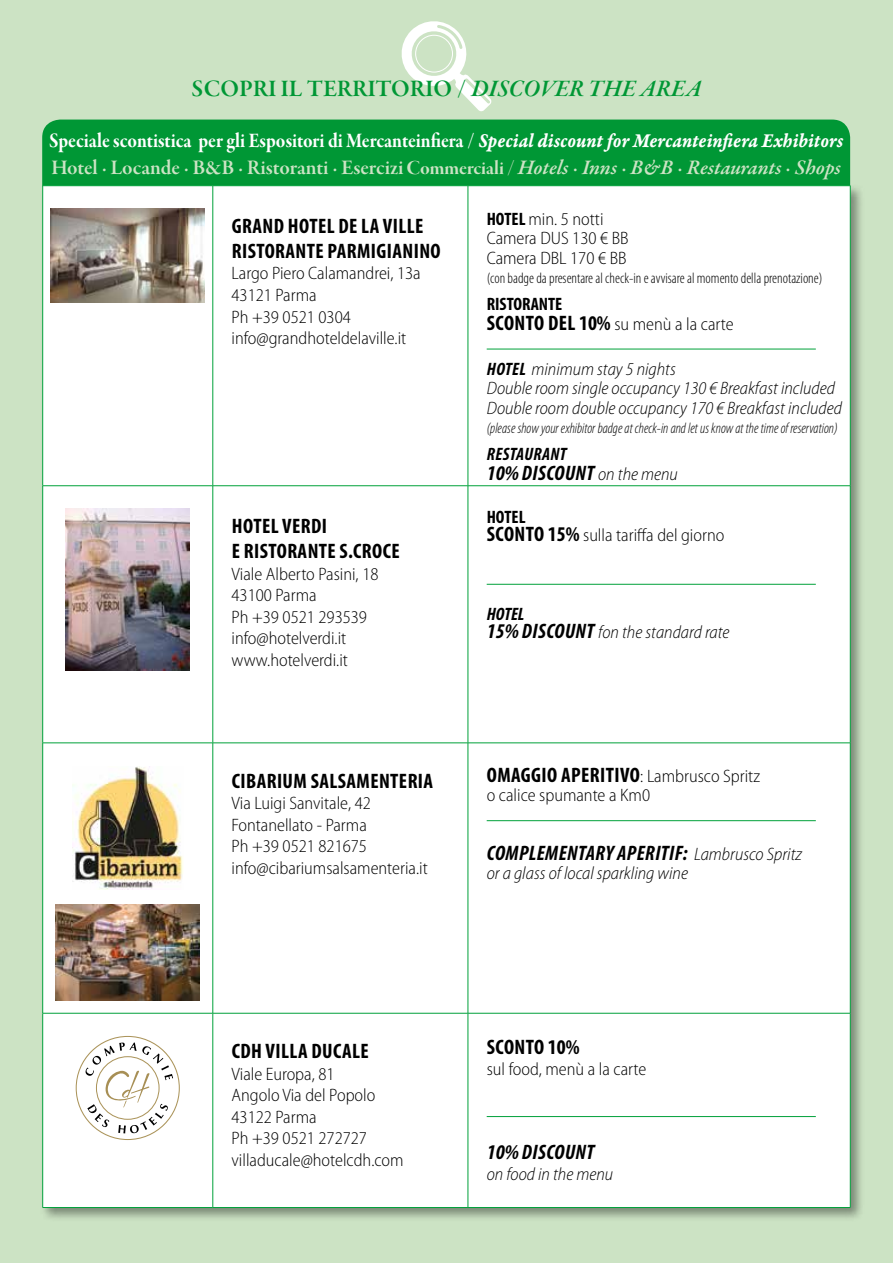
<style>
.page{position:relative;width:893px;height:1263px;background:#cce3c4}
.page>*{position:absolute;margin:0;border:0;box-sizing:border-box;transform-origin:0 0}
.t1{font:24px "Garamond Premr Pro Smbd Subh";letter-spacing:.01em;color:#009735}
.t2{font:700 condensed 21px/25.2px "Myriad Pro";letter-spacing:.02em;color:#000}
.t3{font:21px "Garamond Premr Pro Bd Subh";color:#fff;scale:.9 1}
.t4{font:21px "Garamond Premr Pro Smbd Subh";color:#cce3c4}
.t5{font:italic 700 condensed 21px "Myriad Pro";letter-spacing:.02em;color:#000}
.t6{font:300 semi-condensed 18px/21.6px "Myriad Pro";color:#000}
.t7{font:italic 300 semi-condensed 18px/19.5px "Myriad Pro";color:#000}
.t8{font:italic 700 condensed 18px "Myriad Pro";letter-spacing:.02em;color:#000}
.t9{font:italic 300 condensed 15px "Myriad Pro";color:#000;scale:.96 1}
.t10{font:300 condensed 15px "Myriad Pro";color:#000}
.s1{font-family:"Garamond Premr Pro Smbd It Subh"}
.s2{font-family:"Garamond Premr Pro Bd It Capt"}
.s3{font-family:"Garamond Premr Pro Bd Disp"}
.s4{font-family:"Garamond Premr Pro";font-weight:600;font-style:italic}
.s5{font-weight:700;font-stretch:condensed}
.s6{font-weight:700;font-stretch:condensed;font-size:21px}
.s7{font-weight:300;font-stretch:semi-condensed;font-size:18px}
</style>
<div class="page">
<div style="left:42px;top:120px;width:808px;height:64px;background:#009735"></div>
<svg style="left:401px;top:21px;width:91px;height:91px"></svg>
<div style="left:40px;top:184px;width:825px;height:1038px;background:#000;opacity:.4"></div>
<div style="left:43px;top:186px;width:807px;height:1021px;background:#fff"></div>
<hr style="left:42px;top:186px;width:1px;height:300px;background:#00a13a">
<hr style="left:43px;top:185px;width:170px;height:1px;background:#00a13a">
<hr style="left:213px;top:186px;width:1px;height:300px;background:#00a13a">
<hr style="left:213px;top:185px;width:255px;height:1px;background:#00a13a">
<hr style="left:468px;top:186px;width:1px;height:300px;background:#00a13a">
<hr style="left:468px;top:185px;width:382px;height:1px;background:#00a13a">
<hr style="left:850px;top:186px;width:1px;height:300px;background:#00a13a">
<hr style="left:42px;top:486px;width:1px;height:257px;background:#00a13a">
<hr style="left:43px;top:485px;width:170px;height:1px;background:#00a13a">
<hr style="left:213px;top:486px;width:1px;height:257px;background:#00a13a">
<hr style="left:213px;top:485px;width:255px;height:1px;background:#00a13a">
<hr style="left:468px;top:486px;width:1px;height:257px;background:#00a13a">
<hr style="left:468px;top:485px;width:382px;height:1px;background:#00a13a">
<hr style="left:850px;top:486px;width:1px;height:257px;background:#00a13a">
<hr style="left:42px;top:743px;width:1px;height:270px;background:#00a13a">
<hr style="left:43px;top:743px;width:170px;height:1px;background:#00a13a">
<hr style="left:213px;top:743px;width:1px;height:270px;background:#00a13a">
<hr style="left:213px;top:743px;width:255px;height:1px;background:#00a13a">
<hr style="left:468px;top:743px;width:1px;height:270px;background:#00a13a">
<hr style="left:468px;top:743px;width:382px;height:1px;background:#00a13a">
<hr style="left:850px;top:743px;width:1px;height:270px;background:#00a13a">
<hr style="left:42px;top:1013px;width:1px;height:194px;background:#00a13a">
<hr style="left:43px;top:1013px;width:170px;height:1px;background:#00a13a">
<hr style="left:43px;top:1207px;width:170px;height:1px;background:#00a13a">
<hr style="left:213px;top:1013px;width:1px;height:194px;background:#00a13a">
<hr style="left:213px;top:1013px;width:255px;height:1px;background:#00a13a">
<hr style="left:213px;top:1207px;width:255px;height:1px;background:#00a13a">
<hr style="left:468px;top:1013px;width:1px;height:194px;background:#00a13a">
<hr style="left:468px;top:1013px;width:382px;height:1px;background:#00a13a">
<hr style="left:850px;top:1013px;width:1px;height:194px;background:#00a13a">
<hr style="left:468px;top:1207px;width:382px;height:1px;background:#00a13a">
<img style="left:51px;top:208px;width:154px;height:94px">
<hr style="left:487px;top:349px;width:329px;height:1px;background:#00a13a">
<img style="left:66px;top:508px;width:124px;height:162px">
<hr style="left:487px;top:584px;width:329px;height:1px;background:#00a13a">
<img style="left:72px;top:766px;width:111px;height:123px">
<img style="left:56px;top:905px;width:144px;height:95px">
<hr style="left:487px;top:820px;width:329px;height:1px;background:#00a13a">
<svg style="left:76px;top:1036px;width:104px;height:104px;background:#eeece8"></svg>
<hr style="left:487px;top:1116px;width:329px;height:1px;background:#00a13a">
<h1 class="t1" style="left:192px;top:75px;width:511px">Scopri il territorio / <span class="s1">DISCOVER THE AREA</span></h1>
<p class="t3" style="left:49px;top:128px;width:884px">Speciale scontistica per gli Espositori di Mercanteinfiera / <span class="s2">Special discount for Mercanteinfiera Exhibitors</span></p>
<p class="t4" style="left:51px;top:155px;width:791px">Hotel . Locande . B&amp;B . Ristoranti . Esercizi <span class="s3">Commerciali /</span> <span class="s4">Hotels</span> . <span class="s4">inns</span> . <span class="s4">B&amp;B</span> . <span class="s4">restaurants</span> . <span class="s4">shops</span></p>
<p class="t2" style="left:232px;top:213px;width:199px">GRAND HOTEL DE LA VILLE<br>RISTORANTE PARMIGIANINO</p>
<p class="t6" style="left:232px;top:263px;width:191px">Largo Piero Calamandrei, 13a<br>43121 Parma<br>Ph +39 0521 0304 info@grandhoteldelaville.it</p>
<p class="t2" style="left:232px;top:513px;width:169px">HOTEL VERDI<br>E RISTORANTE S.CROCE</p>
<p class="t6" style="left:232px;top:563px;width:148px">Viale Alberto Pasini, 18<br>43100 Parma<br>Ph +39 0521 293539 info@hotelverdi.it www.hotelverdi.it</p>
<p class="t2" style="left:232px;top:767px;width:203px">CIBARIUM SALSAMENTERIA</p>
<p class="t6" style="left:232px;top:792px;width:198px">Via Luigi Sanvitale, 42<br>Fontanellato - Parma<br>Ph +39 0521 821675 info@cibariumsalsamenteria.it</p>
<p class="t6" style="left:487px;top:209px;width:143px;line-height:19.5px"><span class="s5">HOTEL</span> min. 5 notti<br>Camera DUS 130 € BB<br>Camera DBL 170 € BB</p>
<p class="t10" style="left:487px;top:269px;width:337px">(con badge da presentare al check-in e avvisare al momento della prenotazione)</p>
<p class="t6" style="left:487px;top:294px;width:249px;line-height:19.5px"><span class="s5">RISTORANTE<br></span><span class="s6">SCONTO DEL 10%</span> su menù a la carte</p>
<p class="t7" style="left:487px;top:359px;width:357px"><span class="s5">HOTEL</span> minimum stay 5 nights<br>Double room single occupancy 130 € Breakfast included<br>Double room double occupancy 170 € Breakfast included</p>
<p class="t9" style="left:487px;top:419px;width:367px">(please show your exhibitor badge at check-in and let us know at the time of reservation)</p>
<p class="t8" style="left:487px;top:443px;width:81px">RESTAURANT</p>
<p class="t5" style="left:487px;top:460px;width:193px">10% DISCOUNT <span class="s7">on the menu</span></p>
<p class="t6" style="left:487px;top:508px;width:239px;line-height:18px"><span class="s5">HOTEL<br></span><span class="s6">SCONTO 15%</span> sulla tariffa del giorno</p>
<p class="t7" style="left:487px;top:605px;width:244px;line-height:18px"><span class="s5">HOTEL<br></span><span class="s6">15% DISCOUNT</span> fon the standard rate</p>
<p class="t6" style="left:487px;top:766px;width:275px;line-height:19.5px;text-indent:143px"><span class="s6">O</span>: Lambrusco Spritz o calice spumante a Km0</p>
<p class="t2" style="left:487px;top:762px;width:84px">OMAGGIO APERITIV</p>
<p class="t5" style="left:487px;top:840px;width:317px">COMPLEMENTARY APERITIF: <span class="s7">Lambrusco Spritz</span></p>
<p class="t7" style="left:487px;top:863px;width:203px">or a glass of local sparkling wine</p>
<p class="t2" style="left:232px;top:1038px;width:139px">CDH VILLA DUCALE</p>
<p class="t6" style="left:232px;top:1062px;width:174px">Viale Europa, 81<br>Angolo Via del Popolo<br>43122 Parma<br>Ph +39 0521 272727 villaducale@hotelcdh.com</p>
<p class="t2" style="left:487px;top:1034px;width:94px">SCONTO 10%</p>
<p class="t6" style="left:487px;top:1058px;width:161px">sul food, menù a la carte</p>
<p class="t5" style="left:487px;top:1139px;width:109px">10% DISCOUNT</p>
<p class="t7" style="left:487px;top:1164px;width:128px">on food in the menu</p>
</div>
